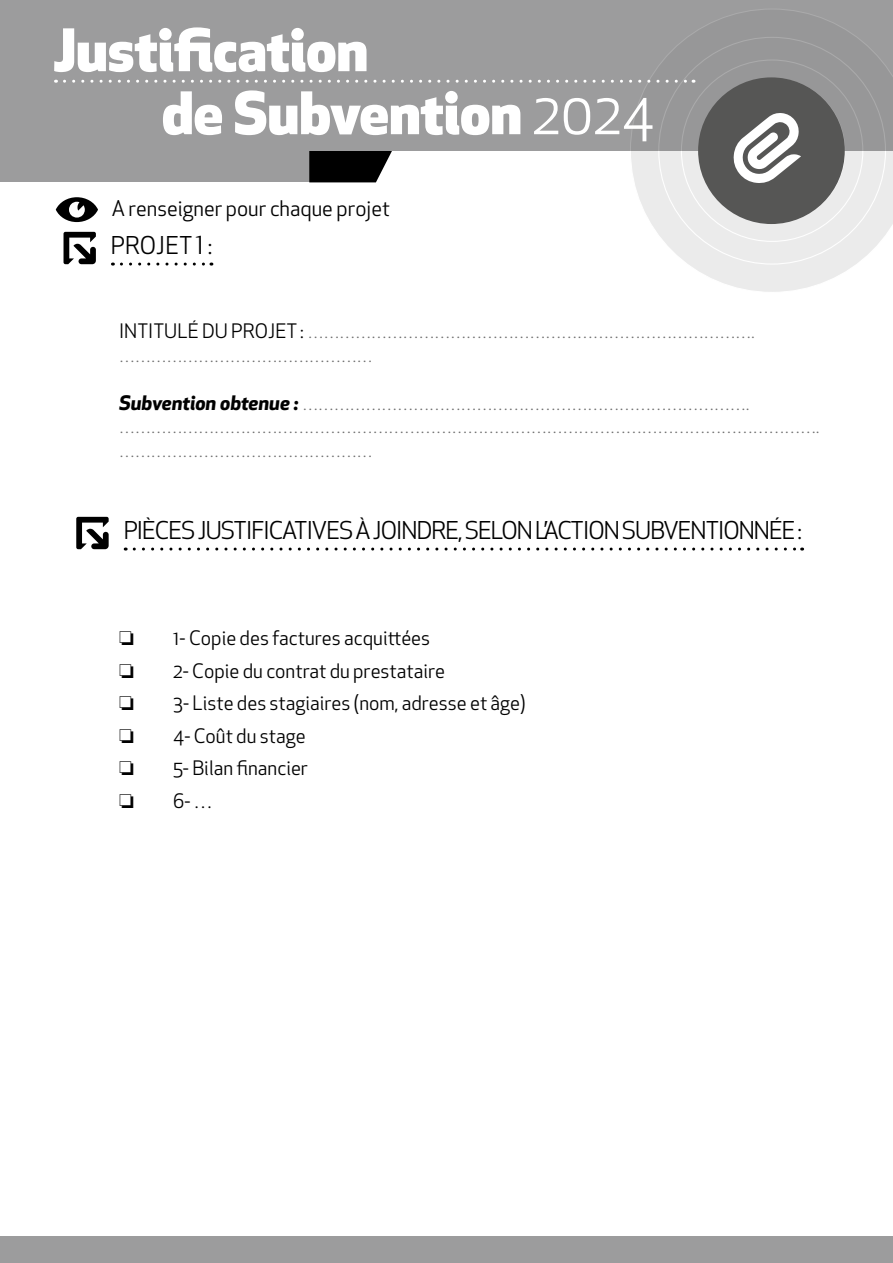
<style>
.page{position:relative;width:893px;height:1263px;background:#fff}
.page>*{position:absolute;margin:0;border:0;box-sizing:border-box;transform-origin:0 0}
.t1{font:800 57.15px/63px "Apex New";color:#fff}
.t2{font:55.5px "Breezi Icon Set";color:#000}
.t3{font:52.35px "Breezi Icon Set";color:#000}
.t4{font:24px "Apex New";letter-spacing:-.04em;color:#000}
.t5{font:21px "Apex New";color:#000}
.t6{font:19.5px "Apex New";color:#000}
.t7{font:16.5px/24px "Apex New";color:#6e6e6e}
.s1{font-weight:400}
.s2{font-size:19.5px;color:#000}
.s3{font-weight:700;font-style:italic;font-size:19.5px;color:#000}
</style>
<div class="page">
<div style="left:0;top:115px;width:335px;height:66px;background:#9c9c9d"></div>
<svg style="left:309px;top:151px;width:83px;height:31px;background:#181818"></svg>
<div style="left:0;top:1236px;width:893px;height:27px;background:#9c9c9d"></div>
<div style="left:0;top:0;width:893px;height:151px;background:#9c9c9d"></div>
<svg style="left:630px;top:9px;width:263px;height:283px"></svg>
<div style="left:698px;top:77px;width:147px;height:147px;background:#565655;border-radius:50%"></div>
<svg style="left:64px;top:80px;width:630px;height:3px"></svg>
<svg style="left:134px;top:547px;width:669px;height:3px"></svg>
<svg style="left:121px;top:263px;width:91px;height:3px"></svg>
<h1 class="t1" style="left:162px;top:17px;width:494px;text-indent:-108px">Justification<br>de Subvention <span class="s1">2024</span></h1>
<h2 class="t2" style="left:54px;top:186px;width:47px">V</h2>
<p class="t5" style="left:112px;top:195px;width:280px">A renseigner pour chaque projet</p>
<h3 class="t3" style="left:102px;top:229px;width:39px;rotate:90deg">o</h3>
<h3 class="t4" style="left:111px;top:230px;width:103px">PROJET 1 :</h3>
<p class="t7" style="left:119px;top:320px;width:637px"><span class="s2">INTITULÉ DU PROJET :</span> …………………………………………………………………………. …………………………………………</p>
<p class="t7" style="left:119px;top:393px;width:702px;line-height:22.5px"><span class="s3">Subvention obtenue :</span> …………………………………………………………………………. …………………………………………………………………………………………………………………….</p>
<p class="t7" style="left:119px;top:439px;width:255px">…………………………………………</p>
<h3 class="t3" style="left:114px;top:514px;width:39px;rotate:90deg">o</h3>
<h3 class="t4" style="left:124px;top:515px;width:680px">PIÈCES JUSTIFICATIVES À JOINDRE, SELON L’ACTION SUBVENTIONNÉE :</h3>
<p class="t6" style="left:173px;top:626px;width:258px">1- Copie des factures acquittées</p>
<p class="t6" style="left:173px;top:658px;width:274px">2- Copie du contrat du prestataire</p>
<p class="t6" style="left:173px;top:691px;width:354px">3- Liste des stagiaires (nom, adresse et âge)</p>
<p class="t6" style="left:173px;top:723px;width:134px">4- Coût du stage</p>
<p class="t6" style="left:173px;top:756px;width:136px">5- Bilan financier</p>
<p class="t6" style="left:173px;top:788px;width:41px">6- …</p>
</div>
